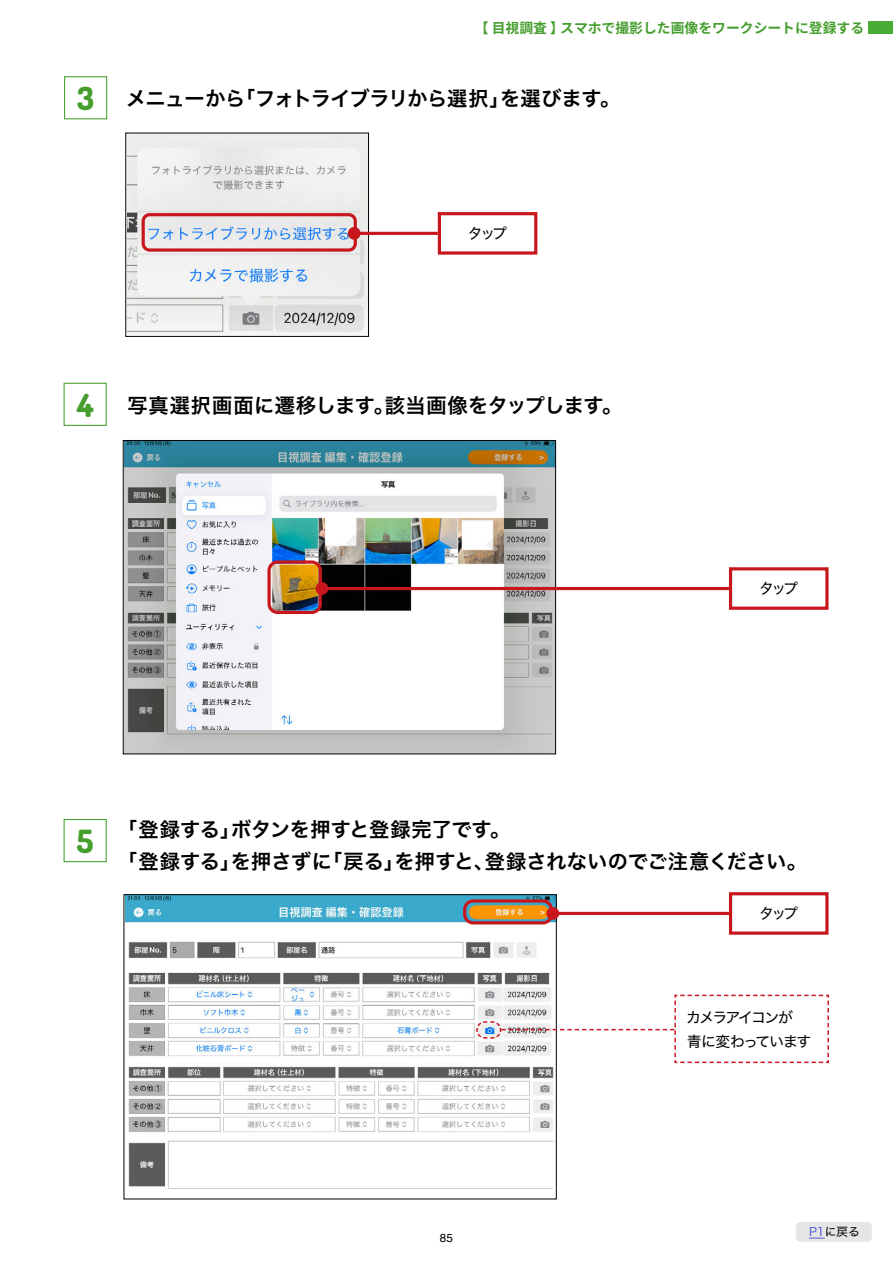
<style>
.page{position:relative;width:893px;height:1263px;background:#fff}
.page>*{position:absolute;margin:0;border:0;box-sizing:border-box;transform-origin:0 0}
.t1{font:31.95px "Dosis";color:#459e2d}
.t2{font:20.25px "Hiragino Sans W6";letter-spacing:-.005em;color:#000}
.t3{font:20.25px "Hiragino Sans W6";letter-spacing:-.045em;color:#000}
.t4{font:20.25px "Hiragino Sans W6";letter-spacing:.05em;color:#000}
.t5{font:14.85px/24.5px "Hiragino Sans W4";letter-spacing:-.09em;color:#000}
.t6{font:14.85px "Hiragino Sans W4";letter-spacing:-.115em;color:#000}
.t7{font:700 13.8px "Noto Sans JP";color:#459e2d}
.t8{font:11.7px "Hiragino Sans W4";color:#000}
.t9{font:11.7px "Helvetica";color:#000}
.s1{color:#4f5cd6}
</style>
<div class="page">
<img style="left:128px;top:135px;width:239px;height:198px">
<div style="left:126px;top:133px;width:243px;height:204px;border:1px solid #000"></div>
<div style="left:64px;top:76px;width:43px;height:43px;border:1px solid #459e2d"></div>
<div style="left:64px;top:383px;width:43px;height:43px;border:1px solid #459e2d"></div>
<div style="left:64px;top:819px;width:43px;height:43px;border:1px solid #459e2d"></div>
<img style="left:125px;top:442px;width:429px;height:310px">
<div style="left:123px;top:440px;width:433px;height:314px;border:1px solid #000"></div>
<img style="left:126px;top:896px;width:428px;height:293px">
<div style="left:124px;top:894px;width:432px;height:305px;border:1px solid #000"></div>
<div style="left:267px;top:560px;width:55px;height:54px;border:3px solid #c8161d;border-radius:9px"></div>
<div style="left:868px;top:22px;width:25px;height:12px;background:#49ac35"></div>
<div style="left:796px;top:1222px;width:76px;height:20px;background:#e6e6e6;border-radius:4px"></div>
<svg style="left:809px;top:1238px;width:16px;height:1px"></svg>
<div style="left:142px;top:213px;width:215px;height:39px;border:3px solid #c8161d;border-radius:6px"></div>
<div style="left:438px;top:212px;width:99px;height:43px;border:3px solid #c8161d"></div>
<div style="left:729px;top:567px;width:99px;height:43px;border:3px solid #c8161d"></div>
<div style="left:729px;top:892px;width:99px;height:43px;border:3px solid #c8161d"></div>
<hr style="left:354px;top:232px;width:84px;height:3px;background:#c8161d">
<div style="left:348px;top:227px;width:13px;height:13px;background:#c8161d;border-radius:50%"></div>
<hr style="left:322px;top:587px;width:407px;height:3px;background:#c8161d">
<div style="left:315px;top:582px;width:13px;height:13px;background:#c8161d;border-radius:50%"></div>
<hr style="left:553px;top:912px;width:176px;height:3px;background:#c8161d">
<div style="left:546px;top:907px;width:13px;height:13px;background:#c8161d;border-radius:50%"></div>
<div style="left:463px;top:899px;width:90px;height:25px;border:3px solid #c8161d;border-radius:9px"></div>
<svg style="left:475px;top:994px;width:354px;height:70px"></svg>
<h1 class="t1" style="left:77px;top:76px;width:19px">3</h1>
<p class="t7" style="left:475px;top:21px;width:91px">【目視調査】</p>
<p class="t7" style="left:560px;top:21px;width:306px">スマホで撮影した画像をワークシートに登録する</p>
<p class="t2" style="left:500px;top:80px;width:122px">を選びます。</p>
<p class="t3" style="left:235px;top:80px;width:276px">「フォトライブラリから選択」</p>
<p class="t2" style="left:126px;top:80px;width:121px">メニューから</p>
<p class="t6" style="left:468px;top:220px;width:40px">タップ</p>
<h1 class="t1" style="left:77px;top:383px;width:18px">4</h1>
<p class="t4" style="left:127px;top:387px;width:268px">写真選択画面に遷移します。</p>
<p class="t2" style="left:385px;top:387px;width:239px">該当画像をタップします。</p>
<p class="t6" style="left:759px;top:575px;width:40px">タップ</p>
<h1 class="t1" style="left:77px;top:819px;width:18px">5</h1>
<p class="t2" style="left:231px;top:811px;width:281px">ボタンを押すと登録完了です。</p>
<p class="t2" style="left:117px;top:811px;width:125px">「登録する」</p>
<p class="t2" style="left:231px;top:843px;width:103px">を押さずに</p>
<p class="t2" style="left:485px;top:843px;width:324px">登録されないのでご注意ください。</p>
<p class="t2" style="left:117px;top:843px;width:125px">「登録する」</p>
<p class="t2" style="left:322px;top:843px;width:84px">「戻る」</p>
<p class="t2" style="left:394px;top:843px;width:101px">を押すと、</p>
<p class="t6" style="left:759px;top:900px;width:40px">タップ</p>
<p class="t5" style="left:686px;top:1004px;width:127px">カメラアイコンが青に変わっています</p>
<p class="t9" style="left:440px;top:1228px;width:15px">85</p>
<p class="t8" style="left:809px;top:1221px;width:52px"><span class="s1">P1</span>に戻る</p>
</div>
